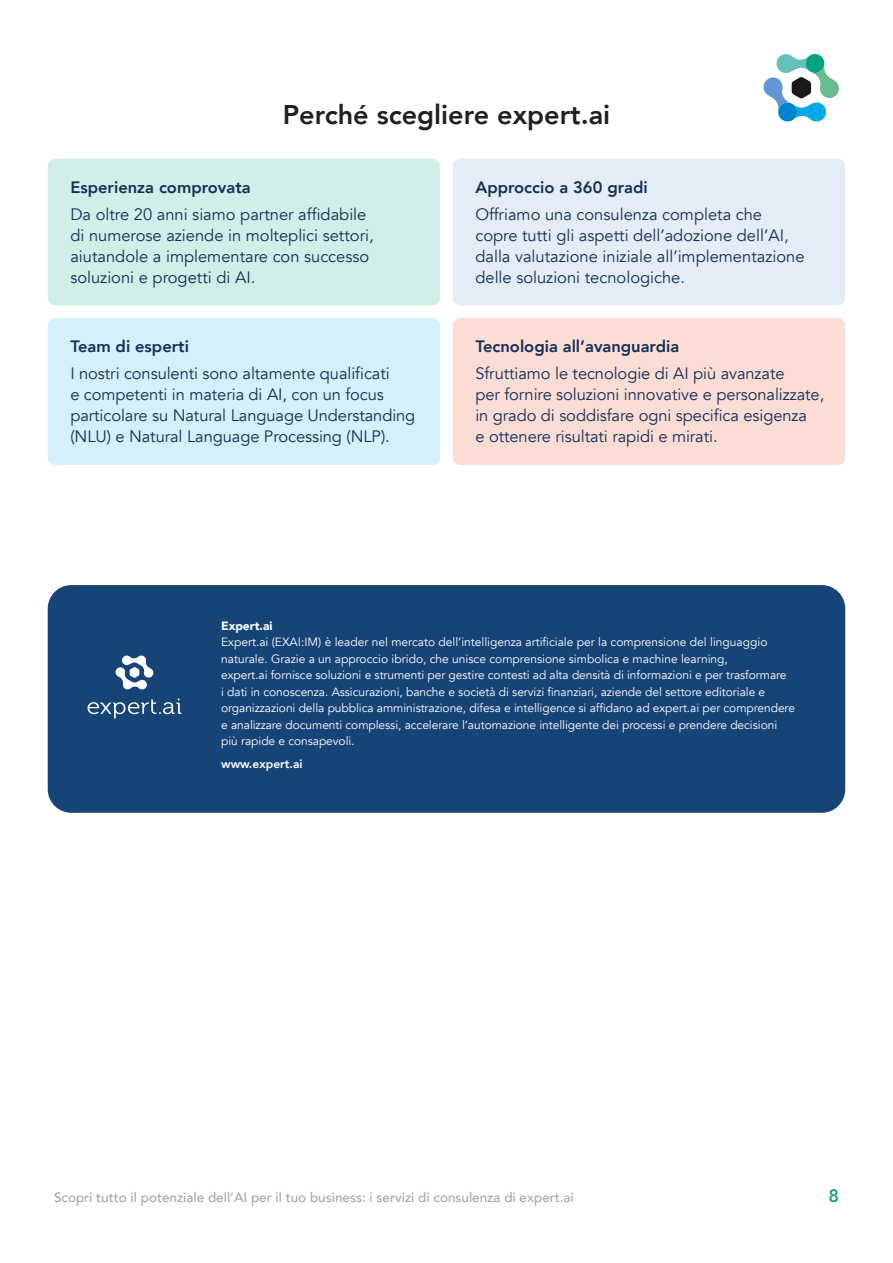
<style>
.page{position:relative;width:893px;height:1263px;background:#fff}
.page>*{position:absolute;margin:0;border:0;box-sizing:border-box;transform-origin:0 0}
.t1{font:800 27px "Avenir";color:#231f20}
.t2{font:800 18px "Avenir";color:#1ba481}
.t3{font:16.5px/21px "Avenir";letter-spacing:-.005em;color:#142f56}
.t4{font:500 13.5px "Avenir";color:#a4a5a4}
.t5{font:12px/16.5px "Avenir";letter-spacing:-.005em;color:#fff}
.t6{font:800 12px "Avenir";color:#fff}
.s1{font-weight:800}
.s2{font-weight:900}
</style>
<div class="page">
<svg style="left:764px;top:54px;width:75px;height:68px"></svg>
<div style="left:48px;top:159px;width:392px;height:146px;background:#d1efe9;border-radius:8px"></div>
<div style="left:48px;top:318px;width:392px;height:147px;background:#d4f0fa;border-radius:8px"></div>
<div style="left:453px;top:159px;width:392px;height:146px;background:#e4edf7;border-radius:8px"></div>
<div style="left:453px;top:318px;width:392px;height:147px;background:#fcddd5;border-radius:8px"></div>
<div style="left:48px;top:585px;width:797px;height:228px;background:#174477;border-radius:24px"></div>
<svg style="left:115px;top:655px;width:38px;height:34px"></svg>
<svg style="left:88px;top:698px;width:93px;height:20px"></svg>
<p class="t1" style="left:283px;top:93px;width:329px">Perché scegliere expert.ai</p>
<p class="t3" style="left:70px;top:174px;width:298px;line-height:27px"><span class="s1">Esperienza comprovata<br></span>Da oltre 20 anni siamo partner affidabile</p>
<p class="t3" style="left:70px;top:225px;width:305px">di numerose aziende in molteplici settori, aiutandole a implementare con successo soluzioni e progetti di AI.</p>
<p class="t3" style="left:70px;top:333px;width:321px;line-height:27px"><span class="s1">Team di esperti<br></span>I nostri consulenti sono altamente qualificati</p>
<p class="t3" style="left:70px;top:384px;width:346px">e competenti in materia di AI, con un focus particolare su Natural Language Understanding (NLU) e Natural Language Processing (NLP).</p>
<p class="t3" style="left:475px;top:174px;width:288px;line-height:27px"><span class="s1">Approccio a 360 gradi<br></span>Offriamo una consulenza completa che</p>
<p class="t3" style="left:475px;top:225px;width:331px">copre tutti gli aspetti dell’adozione dell’AI, dalla valutazione iniziale all’implementazione delle soluzioni tecnologiche.</p>
<p class="t3" style="left:475px;top:333px;width:311px;line-height:27px"><span class="s1">Tecnologia all’avanguardia<br></span>Sfruttiamo le tecnologie di AI più avanzate</p>
<p class="t3" style="left:475px;top:384px;width:350px">per fornire soluzioni innovative e personalizzate, in grado di soddisfare ogni specifica esigenza<br>e ottenere risultati rapidi e mirati.</p>
<p class="t5" style="left:221px;top:617px;width:575px"><span class="s2">Expert.ai<br></span>Expert.ai (EXAI:IM) è leader nel mercato dell’intelligenza artificiale per la comprensione del linguaggio naturale. Grazie a un approccio ibrido, che unisce comprensione simbolica e machine learning,<br>expert.ai fornisce soluzioni e strumenti per gestire contesti ad alta densità di informazioni e per trasformare<br>i dati in conoscenza. Assicurazioni, banche e società di servizi finanziari, aziende del settore editoriale e organizzazioni della pubblica amministrazione, difesa e intelligence si affidano ad expert.ai per comprendere e analizzare documenti complessi, accelerare l’automazione intelligente dei processi e prendere decisioni più rapide e consapevoli.</p>
<p class="t6" style="left:221px;top:755px;width:83px">www.expert.ai</p>
<p class="t4" style="left:54px;top:1185px;width:521px">Scopri tutto il potenziale dell’AI per il tuo business: i servizi di consulenza di expert.ai</p>
<p class="t2" style="left:828px;top:1181px;width:12px">8</p>
</div>
